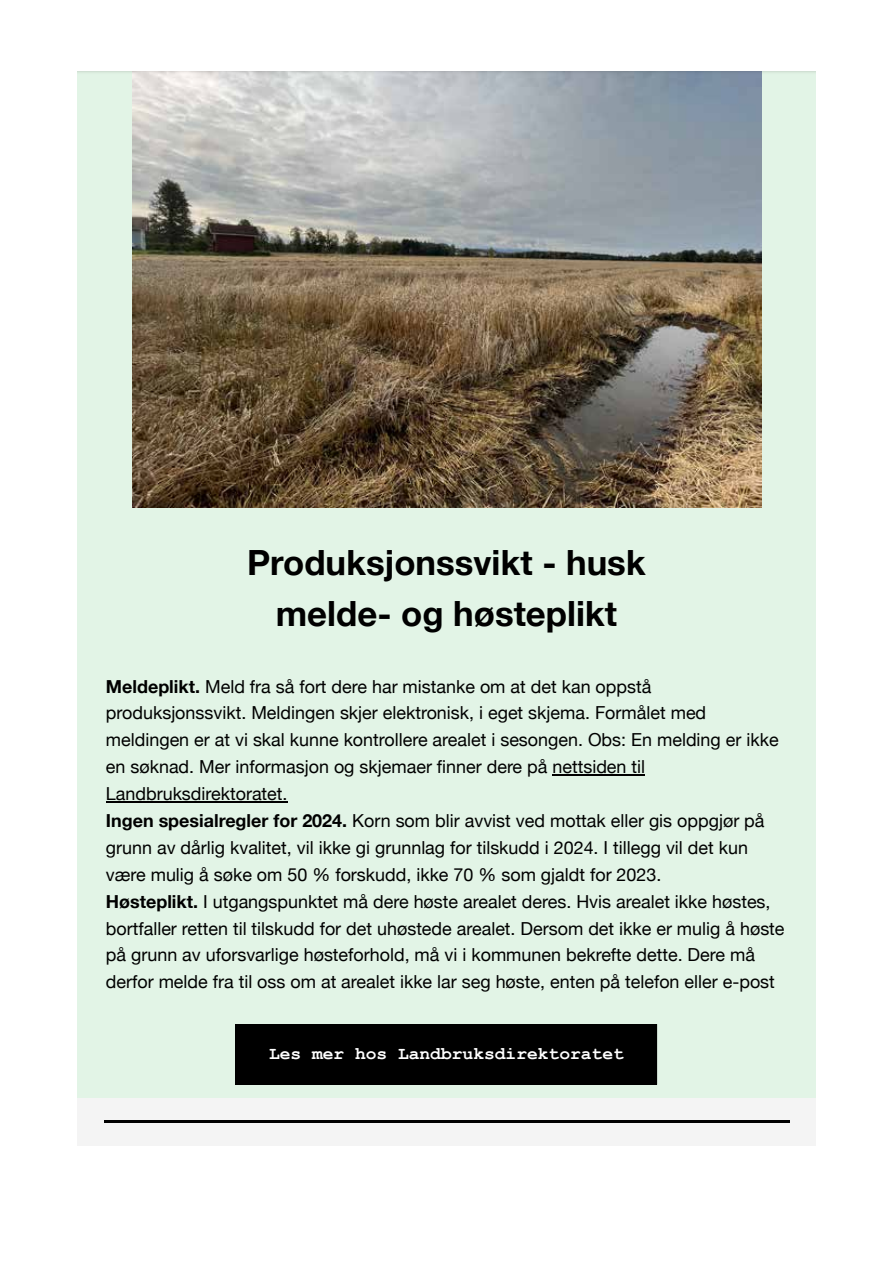
<style>
.page{position:relative;width:893px;height:1263px;background:#fff}
.page>*{position:absolute;margin:0;border:0;box-sizing:border-box;transform-origin:0 0}
.t1{font:700 34.8px/51.6px "Helvetica Neue";color:#000;text-align:center}
.t2{font:17.85px/26.8px "Helvetica Neue";color:#000}
.t3{font:700 17.85px "Courier New";color:#fff}
.s1{font-weight:700}
</style>
<div class="page">
<div style="left:77px;top:71px;width:739px;height:450px;background:#e2f4e6"></div>
<div style="left:77px;top:521px;width:739px;height:136px;background:#e2f4e6"></div>
<div style="left:77px;top:657px;width:739px;height:354px;background:#e2f4e6"></div>
<div style="left:77px;top:1011px;width:739px;height:87px;background:#e2f4e6"></div>
<div style="left:236px;top:1024px;width:421px;height:60px;background:#000"></div>
<div style="left:77px;top:1098px;width:739px;height:47px;background:#f4f4f4"></div>
<hr style="left:104px;top:1120px;width:685px;height:3px;background:#000">
<img style="left:133px;top:76px;width:628px;height:432px">
<hr style="left:552px;top:774px;width:93px;height:1px;background:#000">
<hr style="left:106px;top:801px;width:182px;height:1px;background:#000">
<div style="left:77px;top:71px;width:739px;height:5px;background:#000;opacity:.2"></div>
<h1 class="t1" style="left:247px;top:538px;width:400px">Produksjonssvikt - husk melde- og høsteplikt</h1>
<p class="t2" style="left:106px;top:674px;width:680px"><span class="s1">Meldeplikt.</span> Meld fra så fort dere har mistanke om at det kan oppstå produksjonssvikt. Meldingen skjer elektronisk, i eget skjema. Formålet med meldingen er at vi skal kunne kontrollere arealet i sesongen. Obs: En melding er ikke en søknad. Mer informasjon og skjemaer finner dere på nettsiden til Landbruksdirektoratet.<br><span class="s1">Ingen spesialregler for 2024.</span> Korn som blir avvist ved mottak eller gis oppgjør på grunn av dårlig kvalitet, vil ikke gi grunnlag for tilskudd i 2024. I tillegg vil det kun være mulig å søke om 50 % forskudd, ikke 70 % som gjaldt for 2023.<br><span class="s1">Høsteplikt.</span> I utgangspunktet må dere høste arealet deres. Hvis arealet ikke høstes, bortfaller retten til tilskudd for det uhøstede arealet. Dersom det ikke er mulig å høste på grunn av uforsvarlige høsteforhold, må vi i kommunen bekrefte dette. Dere må derfor melde fra til oss om at arealet ikke lar seg høste, enten på telefon eller e-post</p>
<p class="t3" style="left:269px;top:1042px;width:356px">Les mer hos Landbruksdirektoratet</p>
</div>
